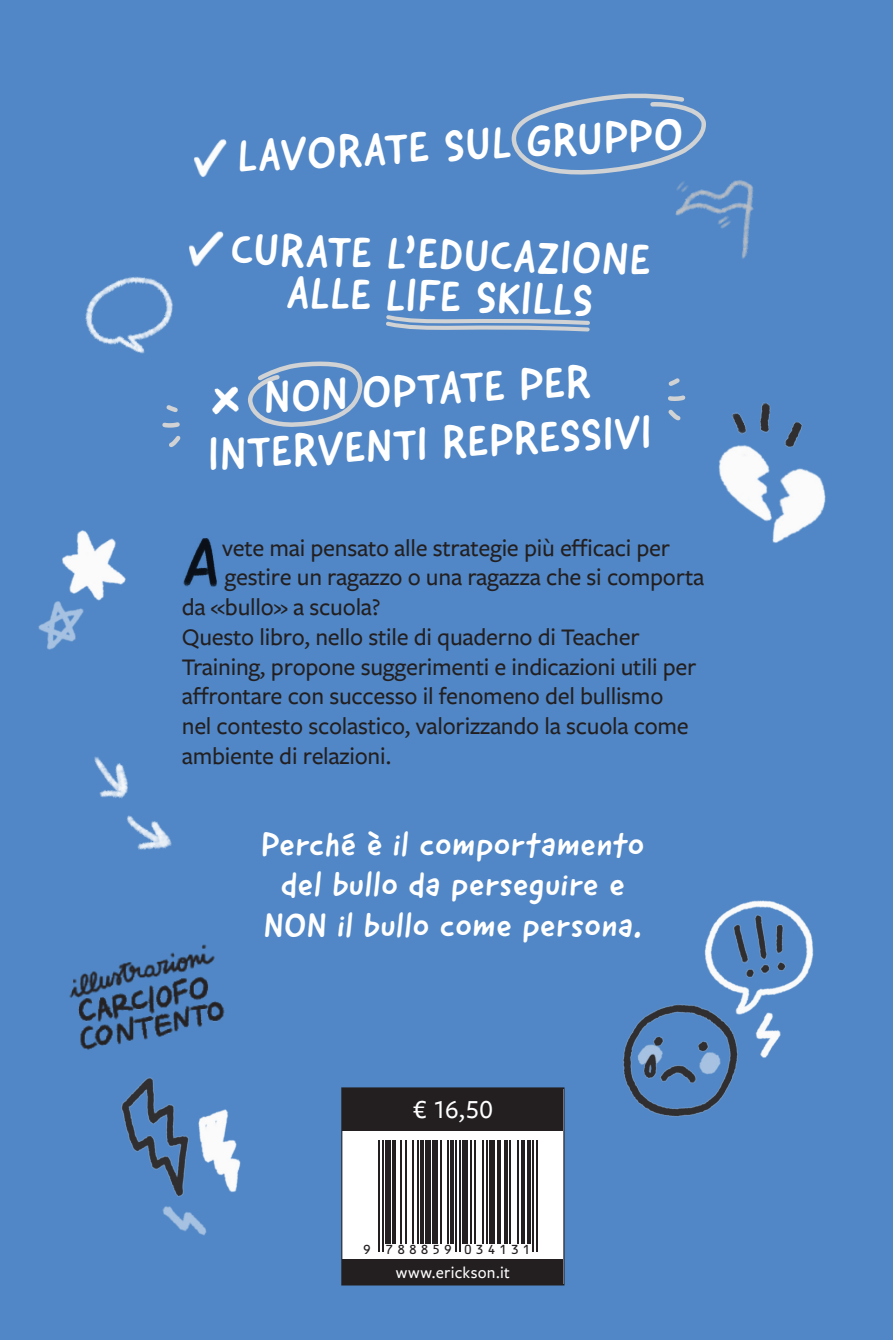
<style>
.page{position:relative;width:893px;height:1340px;background:#fff}
.page>*{position:absolute;margin:0;border:0;box-sizing:border-box;transform-origin:0 0}
.BOX_Elenco_BUCATO{font:45px/54px "Good Dog New";color:#fff;text-align:center}
.t1{font:33.75px/40.5px "Good Dog New";letter-spacing:.035em;color:#fff;text-align:center}
.t2{font:500 27px "Freight Sans Pro";color:#fff}
.TESTO{font:500 24.75px/29.7px "Freight Sans Pro";letter-spacing:-.01em;color:#231f20}
.t3{font:500 16.88px "Freight Sans Pro";letter-spacing:.015em;color:#fff}
.t4{font:12.6px "OCRB Std";letter-spacing:.215em;color:#231f20}
</style>
<div class="page">
<div style="left:0;top:0;width:893px;height:1339px;background:#5187c6"></div>
<img style="left:38px;top:93px;width:788px;height:1193px">
<img style="left:192px;top:139px;width:40px;height:42px">
<svg style="left:500px;top:94px;width:208px;height:86px"></svg>
<svg style="left:246px;top:358px;width:124px;height:72px"></svg>
<img style="left:57px;top:736px;width:153px;height:144px">
<img style="left:182px;top:538px;width:38px;height:49px">
<svg style="left:341px;top:1086px;width:224px;height:199px;background:#626164"></svg>
<div style="left:360px;top:1140px;width:189px;height:114px;background:#fff"></div>
<hr style="left:379px;top:1140px;width:1px;height:111px;background:#231f20">
<hr style="left:382px;top:1140px;width:2px;height:111px;background:#231f20">
<div style="left:385px;top:1140px;width:5px;height:103px;background:#231f20"></div>
<hr style="left:392px;top:1140px;width:3px;height:103px;background:#231f20">
<hr style="left:400px;top:1140px;width:2px;height:103px;background:#231f20">
<hr style="left:405px;top:1140px;width:2px;height:103px;background:#231f20">
<hr style="left:412px;top:1140px;width:2px;height:103px;background:#231f20">
<hr style="left:417px;top:1140px;width:2px;height:103px;background:#231f20">
<hr style="left:420px;top:1140px;width:4px;height:103px;background:#231f20">
<div style="left:425px;top:1140px;width:5px;height:103px;background:#231f20"></div>
<div style="left:432px;top:1140px;width:5px;height:103px;background:#231f20"></div>
<hr style="left:440px;top:1140px;width:2px;height:103px;background:#231f20">
<hr style="left:447px;top:1140px;width:2px;height:103px;background:#231f20">
<hr style="left:451px;top:1140px;width:3px;height:103px;background:#231f20">
<hr style="left:456px;top:1140px;width:1px;height:111px;background:#231f20">
<hr style="left:459px;top:1140px;width:2px;height:111px;background:#231f20">
<div style="left:462px;top:1140px;width:5px;height:103px;background:#231f20"></div>
<hr style="left:471px;top:1140px;width:1px;height:103px;background:#231f20">
<hr style="left:474px;top:1140px;width:2px;height:103px;background:#231f20">
<hr style="left:482px;top:1140px;width:2px;height:103px;background:#231f20">
<hr style="left:486px;top:1140px;width:1px;height:103px;background:#231f20">
<div style="left:489px;top:1140px;width:5px;height:103px;background:#231f20"></div>
<hr style="left:497px;top:1140px;width:4px;height:103px;background:#231f20">
<hr style="left:504px;top:1140px;width:4px;height:103px;background:#231f20">
<hr style="left:509px;top:1140px;width:2px;height:103px;background:#231f20">
<hr style="left:517px;top:1140px;width:2px;height:103px;background:#231f20">
<hr style="left:521px;top:1140px;width:3px;height:103px;background:#231f20">
<hr style="left:527px;top:1140px;width:4px;height:103px;background:#231f20">
<hr style="left:532px;top:1140px;width:2px;height:111px;background:#231f20">
<hr style="left:536px;top:1140px;width:1px;height:111px;background:#231f20">
<svg style="left:159px;top:401px;width:25px;height:49px"></svg>
<svg style="left:664px;top:374px;width:25px;height:49px"></svg>
<img style="left:70px;top:260px;width:124px;height:119px">
<img style="left:652px;top:155px;width:129px;height:136px">
<svg style="left:383px;top:312px;width:209px;height:22px"></svg>
<img style="left:188px;top:230px;width:37px;height:40px">
<img style="left:209px;top:382px;width:34px;height:38px">
<p class="BOX_Elenco_BUCATO" style="left:236px;top:130px;width:447px;rotate:-3deg">LAVORATE SUL GRUPPO</p>
<p class="BOX_Elenco_BUCATO" style="left:232px;top:224px;width:421px;rotate:1deg">CURATE L’EDUCAZIONE</p>
<p class="BOX_Elenco_BUCATO" style="left:287px;top:267px;width:307px;rotate:1deg">ALLE LIFE SKILLS</p>
<p class="BOX_Elenco_BUCATO" style="left:205px;top:374px;width:445px;rotate:-3deg">NON OPTATE PER<br>INTERVENTI REPRESSIVI</p>
<p class="TESTO" style="left:222px;top:532px;width:449px">vete mai pensato alle strategie più efficaci per</p>
<p class="TESTO" style="left:225px;top:561px;width:481px">gestire un ragazzo o una ragazza che si comporta</p>
<p class="TESTO" style="left:182px;top:591px;width:200px">da «bullo» a scuola?</p>
<p class="TESTO" style="left:182px;top:621px;width:516px">Questo libro, nello stile di quaderno di Teacher Training, propone suggerimenti e indicazioni utili per affrontare con successo il fenomeno del bullismo nel contesto scolastico, valorizzando la scuola come ambiente di relazioni.</p>
<p class="t1" style="left:262px;top:824px;width:384px">Perché è il comportamento del bullo da perseguire e<br>NON il bullo come persona.</p>
<p class="t2" style="left:413px;top:1091px;width:82px">€ 16,50</p>
<p class="t4" style="left:362px;top:1243px;width:170px">9 788859 034131</p>
<p class="t3" style="left:396px;top:1260px;width:116px">www.erickson.it</p>
</div>
